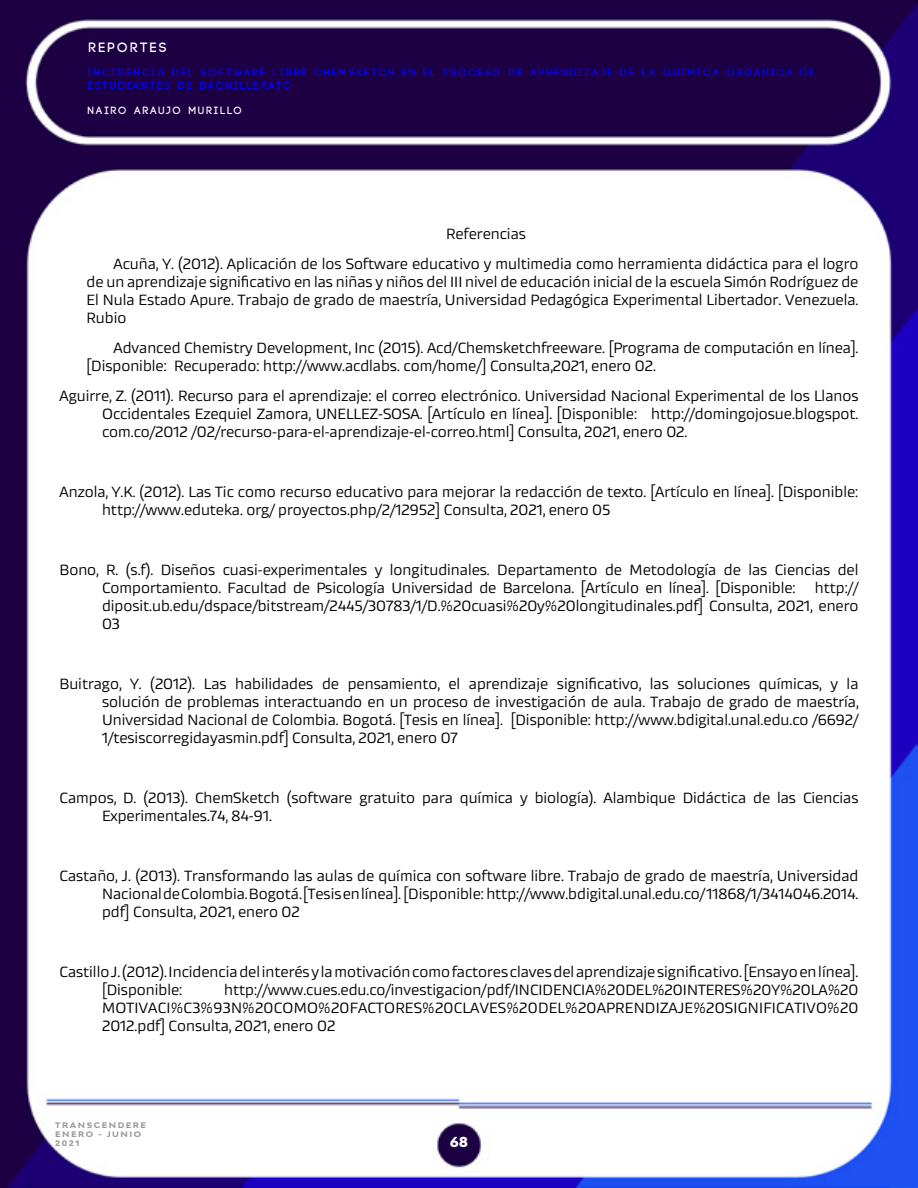
<style>
.page{position:relative;width:918px;height:1188px;background:#fff}
.page>*{position:absolute;margin:0;border:0;box-sizing:border-box;transform-origin:0 0}
.t1{font:15px/18px "Akceler A";color:#000;text-align:justify}
.t2{font:700 13.5px "Code";letter-spacing:.2em;color:#fff}
.t3{font:800 expanded 13.5px "Bw Modelica";color:#fff}
.t4{font:700 10.5px/12.6px "Code";letter-spacing:.2em;color:#00f}
.t5{font:700 10.5px "Code";letter-spacing:.2em;color:#fff}
.t6{font:800 expanded 7.5px/9px "Bw Modelica";letter-spacing:.2em;color:#9b9b9a}
</style>
<div class="page">
<img style="left:0;top:0;width:918px;height:1188px">
<p class="t2" style="left:89px;top:41px;width:79px">REPORTES</p>
<p class="t4" style="left:88px;top:67px;width:728px">INCIDENCIA DEL SOFTWARE LIBRE CHEMSKETCH EN EL PROCESO DE APRENDIZAJE DE LA QUÍMICA ORGÁNICA DE<br>ESTUDIANTES DE BACHILLERATO</p>
<p class="t5" style="left:88px;top:105px;width:155px">NAIRO ARAUJO MURILLO</p>
<p class="t1" style="left:114px;top:218px;width:746px;line-height:30px;text-align:center">Referencias<br>Acuña, Y. (2012). Aplicación de los Software educativo y multimedia como herramienta didáctica para el logro</p>
<p class="t1" style="left:87px;top:272px;width:773px">de un aprendizaje significativo en las niñas y niños del III nivel de educación inicial de la escuela Simón Rodríguez de El Nula Estado Apure. Trabajo de grado de maestría, Universidad Pedagógica Experimental Libertador. Venezuela.<br>Rubio</p>
<p class="t1" style="left:87px;top:338px;width:773px;text-indent:27px">Advanced Chemistry Development, Inc (2015). Acd/Chemsketchfreeware. [Programa de computación en línea]. [Disponible: Recuperado: http://www.acdlabs. com/home/] Consulta,2021, enero 02.</p>
<p class="t1" style="left:102px;top:386px;width:758px;text-indent:-43px">Aguirre, Z. (2011). Recurso para el aprendizaje: el correo electrónico. Universidad Nacional Experimental de los Llanos Occidentales Ezequiel Zamora, UNELLEZ-SOSA. [Artículo en línea]. [Disponible: http://domingojosue.blogspot. com.co/2012 /02/recurso-para-el-aprendizaje-el-correo.html] Consulta, 2021, enero 02.</p>
<p class="t1" style="left:102px;top:482px;width:758px;text-indent:-43px">Anzola, Y.K. (2012). Las Tic como recurso educativo para mejorar la redacción de texto. [Artículo en línea]. [Disponible: http://www.eduteka. org/ proyectos.php/2/12952] Consulta, 2021, enero 05</p>
<p class="t1" style="left:102px;top:560px;width:758px;text-indent:-43px">Bono, R. (s.f). Diseños cuasi-experimentales y longitudinales. Departamento de Metodología de las Ciencias del<br>Comportamiento. Facultad de Psicología Universidad de Barcelona. [Artículo en línea]. [Disponible:</p>
<p class="t1" style="left:102px;top:578px;width:758px;text-indent:713px">http:// diposit.ub.edu/dspace/bitstream/2445/30783/1/D.%20cuasi%20y%20longitudinales.pdf] Consulta, 2021, enero 03</p>
<p class="t1" style="left:102px;top:674px;width:758px;text-indent:-43px">Buitrago, Y. (2012). Las habilidades de pensamiento, el aprendizaje significativo, las soluciones químicas, y la solución de problemas interactuando en un proceso de investigación de aula. Trabajo de grado de maestría, Universidad Nacional de Colombia. Bogotá. [Tesis en línea]. [Disponible: http://www.bdigital.unal.edu.co /6692/ 1/tesiscorregidayasmin.pdf] Consulta, 2021, enero 07</p>
<p class="t1" style="left:102px;top:788px;width:758px;text-indent:-43px">Campos, D. (2013). ChemSketch (software gratuito para química y biología). Alambique Didáctica de las Ciencias<br>Experimentales.74, 84-91.</p>
<p class="t1" style="left:102px;top:866px;width:758px;text-indent:-43px">Castaño, J. (2013). Transformando las aulas de química con software libre. Trabajo de grado de maestría, Universidad Nacional de Colombia. Bogotá. [Tesis en línea]. [Disponible: http://www.bdigital.unal.edu.co/ 11868/1/3414046.2014. pdf] Consulta, 2021, enero 02</p>
<p class="t1" style="left:102px;top:962px;width:758px;text-indent:-43px">Castillo J. (2012). Incidencia del interés y la motivación como factores claves del aprendizaje significativo. [Ensayo en línea]. [Disponible:</p>
<p class="t1" style="left:102px;top:980px;width:758px;text-indent:122px">http://www.cues.edu.co/investigacion/pdf/INCIDENCIA%20DEL%20INTERES%20Y%20LA%20<br>MOTIVACI%C3%93N%20COMO%20FACTORES%20CLAVES%20DEL%20APRENDIZAJE%20SIGNIFICATIVO%20<br>2012.pdf] Consulta, 2021, enero 02</p>
<p class="t6" style="left:55px;top:1120px;width:92px">TRANSCENDERE<br>ENERO - JUNIO<br>2021</p>
<p class="t3" style="left:450px;top:1133px;width:20px">68</p>
</div>
